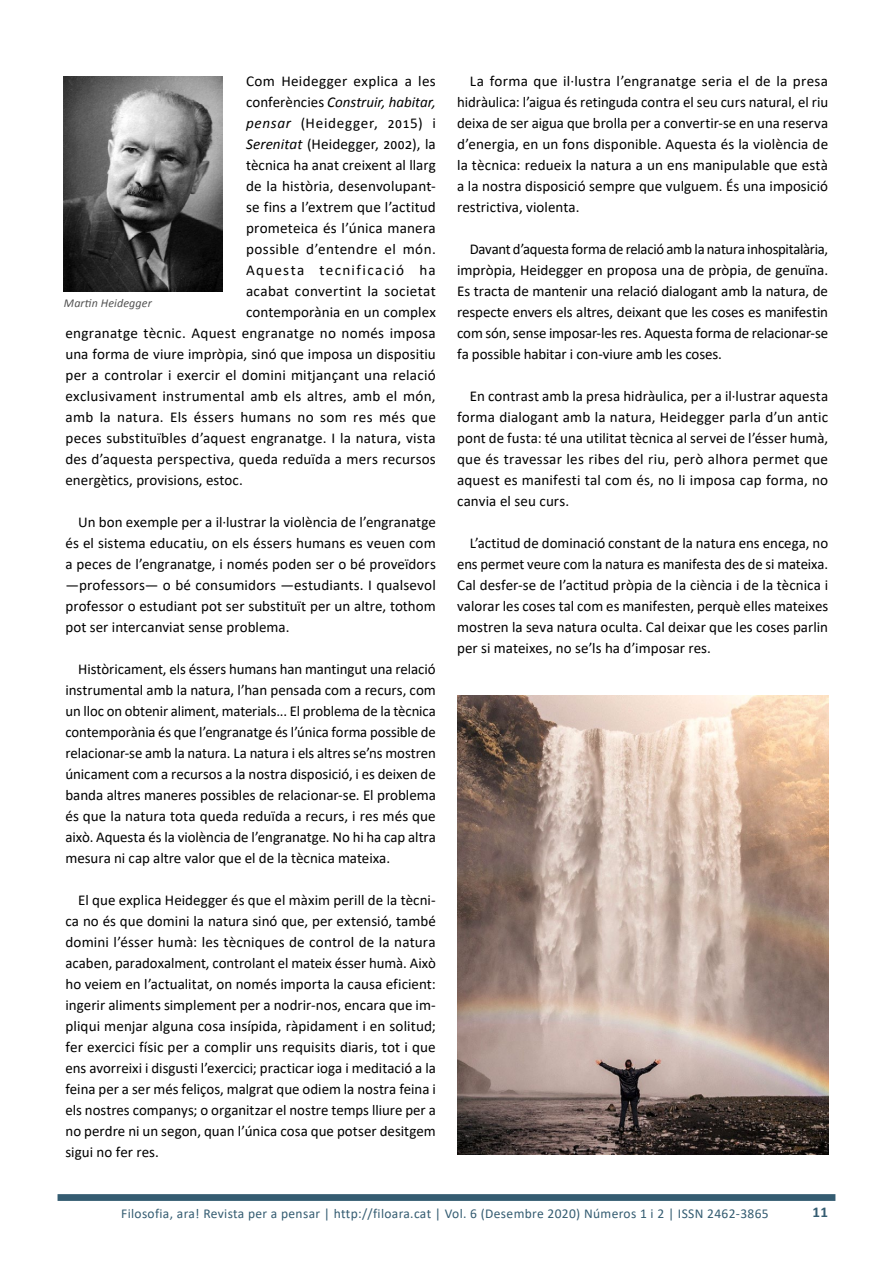
<style>
.page{position:relative;width:893px;height:1263px;background:#fff}
.page>*{position:absolute;margin:0;border:0;box-sizing:border-box;transform-origin:0 0}
.t1{font:15px/21px "Calibri";letter-spacing:.01em;color:#000;text-align:justify}
.t2{font:italic 15px "Calibri";color:#000}
.t3{font:15px "Calibri";letter-spacing:.05em;color:#000}
.t4{font:15px "Calibri";letter-spacing:.085em;color:#000}
.t5{font:700 15px "Calibri";color:#345c71}
.t6{font:13.5px "Calibri";letter-spacing:.025em;color:#345c71}
.t7{font:italic 12px "Calibri";letter-spacing:.01em;color:#525252}
.s1{font-style:normal}
.s2{font-style:italic}
</style>
<div class="page">
<svg style="left:58px;top:1194px;width:777px;height:7px;background:#3a6075"></svg>
<img style="left:457px;top:695px;width:371px;height:459px">
<img style="left:64px;top:77px;width:159px;height:215px">
<p class="t1" style="left:246px;top:70px;width:191px">Com Heidegger explica a les</p>
<p class="t2" style="left:246px;top:92px;width:191px"><span class="s1">conferències</span> Construir, habitar,</p>
<p class="t3" style="left:246px;top:112px;width:191px"><span class="s2">pensar</span> (Heidegger, 2015) i</p>
<p class="t1" style="left:246px;top:133px;width:191px"><span class="s2">Serenitat</span> (Heidegger, 2002), la</p>
<p class="t1" style="left:246px;top:154px;width:191px">tècnica ha anat creixent al llarg</p>
<p class="t1" style="left:246px;top:175px;width:191px">de la història, desenvolupant-</p>
<p class="t1" style="left:246px;top:196px;width:191px">se fins a l’extrem que l’actitud</p>
<p class="t1" style="left:246px;top:217px;width:191px">prometeica és l’única manera</p>
<p class="t1" style="left:246px;top:238px;width:191px">possible d’entendre el món.</p>
<p class="t4" style="left:246px;top:259px;width:191px">Aquesta tecnificació ha</p>
<p class="t1" style="left:246px;top:280px;width:191px">acabat convertint la societat</p>
<p class="t1" style="left:246px;top:301px;width:191px">contemporània en un complex</p>
<p class="t1" style="left:65px;top:322px;width:372px">engranatge tècnic. Aquest engranatge no només imposa</p>
<p class="t1" style="left:65px;top:343px;width:372px">una forma de viure impròpia, sinó que imposa un dispositiu</p>
<p class="t1" style="left:65px;top:364px;width:372px">per a controlar i exercir el domini mitjançant una relació</p>
<p class="t1" style="left:65px;top:385px;width:372px">exclusivament instrumental amb els altres, amb el món,</p>
<p class="t1" style="left:65px;top:406px;width:372px">amb la natura. Els éssers humans no som res més que</p>
<p class="t1" style="left:65px;top:427px;width:372px">peces substituïbles d’aquest engranatge. I la natura, vista</p>
<p class="t1" style="left:65px;top:448px;width:372px">des d’aquesta perspectiva, queda reduïda a mers recursos</p>
<p class="t1" style="left:65px;top:469px;width:179px">energètics, provisions, estoc.</p>
<p class="t1" style="left:65px;top:511px;width:372px;text-indent:13px">Un bon exemple per a il·lustrar la violència de l’engranatge és el sistema educatiu, on els éssers humans es veuen com a peces de l’engranatge, i només poden ser o bé proveïdors —professors— o bé consumidors —estudiants. I qualsevol professor o estudiant pot ser substituït per un altre, tothom pot ser intercanviat sense problema.</p>
<p class="t1" style="left:65px;top:658px;width:372px;text-indent:13px">Històricament, els éssers humans han mantingut una relació instrumental amb la natura, l’han pensada com a recurs, com un lloc on obtenir aliment, materials... El problema de la tècnica contemporània és que l’engranatge és l’única forma possible de relacionar-se amb la natura. La natura i els altres se’ns mostren únicament com a recursos a la nostra disposició, i es deixen de banda altres maneres possibles de relacionar-se. El problema és que la natura tota queda reduïda a recurs, i res més que això. Aquesta és la violència de l’engranatge. No hi ha cap altra mesura ni cap altre valor que el de la tècnica mateixa.</p>
<p class="t1" style="left:65px;top:889px;width:372px;text-indent:13px">El que explica Heidegger és que el màxim perill de la tècni&shy;ca no és que domini la natura sinó que, per extensió, també domini l’ésser humà: les tècniques de control de la natura acaben, paradoxalment, controlant el mateix ésser humà. Això ho veiem en l’actualitat, on només importa la causa eficient: ingerir aliments simplement per a nodrir-nos, encara que im&shy;pliqui menjar alguna cosa insípida, ràpidament i en solitud; fer exercici físic per a complir uns requisits diaris, tot i que ens avorreixi i disgusti l’exercici; practicar ioga i meditació a la feina per a ser més feliços, malgrat que odiem la nostra feina i els nostres companys; o organitzar el nostre temps lliure per a no perdre ni un segon, quan l’única cosa que potser desitgem sigui no fer res.</p>
<p class="t7" style="left:64px;top:295px;width:89px">Martin Heidegger</p>
<p class="t1" style="left:457px;top:70px;width:373px;text-indent:13px">La forma que il·lustra l’engranatge seria el de la presa hidràulica: l’aigua és retinguda contra el seu curs natural, el riu deixa de ser aigua que brolla per a convertir-se en una reserva d’energia, en un fons disponible. Aquesta és la violència de la tècnica: redueix la natura a un ens manipulable que està a la nostra disposició sempre que vulguem. És una imposició restrictiva, violenta.</p>
<p class="t1" style="left:457px;top:238px;width:373px;text-indent:13px">Davant d’aquesta forma de relació amb la natura inhospitalària, impròpia, Heidegger en proposa una de pròpia, de genuïna.<br>Es tracta de mantenir una relació dialogant amb la natura, de respecte envers els altres, deixant que les coses es manifestin com són, sense imposar-les res. Aquesta forma de relacionar-se fa possible habitar i con-viure amb les coses.</p>
<p class="t1" style="left:457px;top:385px;width:373px;text-indent:13px">En contrast amb la presa hidràulica, per a il·lustrar aquesta forma dialogant amb la natura, Heidegger parla d’un antic pont de fusta: té una utilitat tècnica al servei de l’ésser humà, que és travessar les ribes del riu, però alhora permet que aquest es manifesti tal com és, no li imposa cap forma, no canvia el seu curs.</p>
<p class="t1" style="left:457px;top:532px;width:373px;text-indent:13px">L’actitud de dominació constant de la natura ens encega, no ens permet veure com la natura es manifesta des de si mateixa.<br>Cal desfer-se de l’actitud pròpia de la ciència i de la tècnica i valorar les coses tal com es manifesten, perquè elles mateixes mostren la seva natura oculta. Cal deixar que les coses parlin per si mateixes, no se’ls ha d’imposar res.</p>
<p class="t6" style="left:121px;top:1204px;width:649px">Filosofia, ara! Revista per a pensar | http://filoara.cat | Vol. 6 (Desembre 2020) Números 1 i 2 | ISSN 2462-3865</p>
<p class="t5" style="left:812px;top:1202px;width:17px">11</p>
</div>
